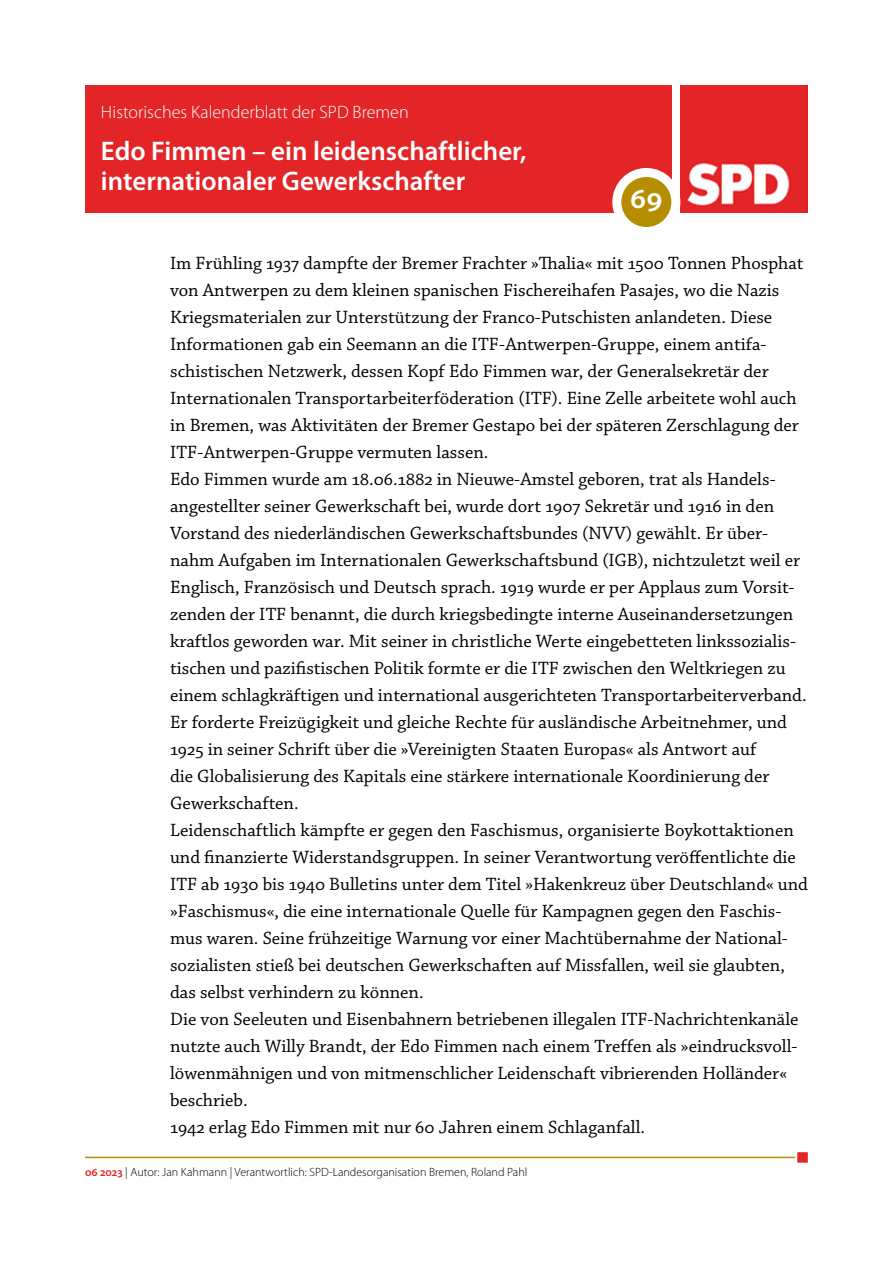
<style>
.page{position:relative;width:893px;height:1263px;background:#fff}
.page>*{position:absolute;margin:0;border:0;box-sizing:border-box;transform-origin:0 0}
.t1{font:600 30px "Myriad Pro";color:#fff}
.t2{font:600 27px/30px "Myriad Pro";color:#fff}
.t3{font:18.75px/27px "Chaparral Pro";color:#000}
.t4{font:300 18px "Myriad Pro";color:#fff}
.t5{font:300 12px "Myriad Pro";color:#000}
.s1{font-weight:600;font-size:11.7px;color:#e42528}
</style>
<div class="page">
<div style="left:85px;top:85px;width:587px;height:128px;background:#e42528"></div>
<img style="left:680px;top:85px;width:128px;height:128px">
<svg style="left:617px;top:172px;width:59px;height:59px;fill:#b48d00"></svg>
<div style="left:612px;top:168px;width:68px;height:68px;border:9px solid #fff;border-radius:50%"></div>
<hr style="left:85px;top:1157px;width:723px;height:1px;background:#b48d00">
<div style="left:795px;top:1150px;width:15px;height:15px;background:#e42528;border:2px solid #fff"></div>
<p class="t4" style="left:101px;top:102px;width:309px">Historisches Kalenderblatt der SPD Bremen</p>
<h2 class="t2" style="left:101px;top:135px;width:427px">Edo Fimmen – ein leidenschaftlicher, internationaler Gewerkschafter</h2>
<h1 class="t1" style="left:630px;top:179px;width:34px">69</h1>
<p class="t3" style="left:170px;top:250px;width:639px">Im Frühling 1937 dampfte der Bremer Frachter »Thalia« mit 1500 Tonnen Phosphat von Antwerpen zu dem kleinen spanischen Fischereihafen Pasajes, wo die Nazis Kriegsmaterialen zur Unterstützung der Franco-Putschisten anlandeten. Diese Informationen gab ein Seemann an die ITF-Antwerpen-Gruppe, einem antifa&shy;schistischen Netzwerk, dessen Kopf Edo Fimmen war, der Generalsekretär der Internationalen Transportarbeiterföderation (ITF). Eine Zelle arbeitete wohl auch in Bremen, was Aktivitäten der Bremer Gestapo bei der späteren Zerschlagung der ITF-Antwerpen-Gruppe vermuten lassen.<br>Edo Fimmen wurde am 18.06.1882 in Nieuwe-Amstel geboren, trat als Handels&shy;angestellter seiner Gewerkschaft bei, wurde dort 1907 Sekretär und 1916 in den Vorstand des niederländischen Gewerkschaftsbundes (NVV) gewählt. Er über&shy;nahm Aufgaben im Internationalen Gewerkschaftsbund (IGB), nichtzuletzt weil er Englisch, Französisch und Deutsch sprach. 1919 wurde er per Applaus zum Vorsit&shy;zenden der ITF benannt, die durch kriegsbedingte interne Auseinandersetzungen kraftlos geworden war. Mit seiner in christliche Werte eingebetteten linkssozialis&shy;tischen und pazifistischen Politik formte er die ITF zwischen den Weltkriegen zu einem schlagkräftigen und international ausgerichteten Transportarbeiterverband.<br>Er forderte Freizügigkeit und gleiche Rechte für ausländische Arbeitnehmer, und 1925 in seiner Schrift über die »Vereinigten Staaten Europas« als Antwort auf<br>die Globalisierung des Kapitals eine stärkere internationale Koordinierung der Gewerkschaften.<br>Leidenschaftlich kämpfte er gegen den Faschismus, organisierte Boykottaktionen und finanzierte Widerstandsgruppen. In seiner Verantwortung veröffentlichte die ITF ab 1930 bis 1940 Bulletins unter dem Titel »Hakenkreuz über Deutschland« und »Faschismus«, die eine internationale Quelle für Kampagnen gegen den Faschis&shy;mus waren. Seine frühzeitige Warnung vor einer Machtübernahme der National&shy;sozialisten stieß bei deutschen Gewerkschaften auf Missfallen, weil sie glaubten, das selbst verhindern zu können.<br>Die von Seeleuten und Eisenbahnern betriebenen illegalen ITF-Nachrichtenkanäle nutzte auch Willy Brandt, der Edo Fimmen nach einem Treffen als »eindrucksvoll&shy;löwenmähnigen und von mitmenschlicher Leidenschaft vibrierenden Holländer« beschrieb.<br>1942 erlag Edo Fimmen mit nur 60 Jahren einem Schlaganfall.</p>
<p class="t5" style="left:85px;top:1166px;width:444px"><span class="s1">06 2023</span> | Autor: Jan Kahmann | Verantwortlich: SPD-Landesorganisation Bremen, Roland Pahl</p>
</div>
